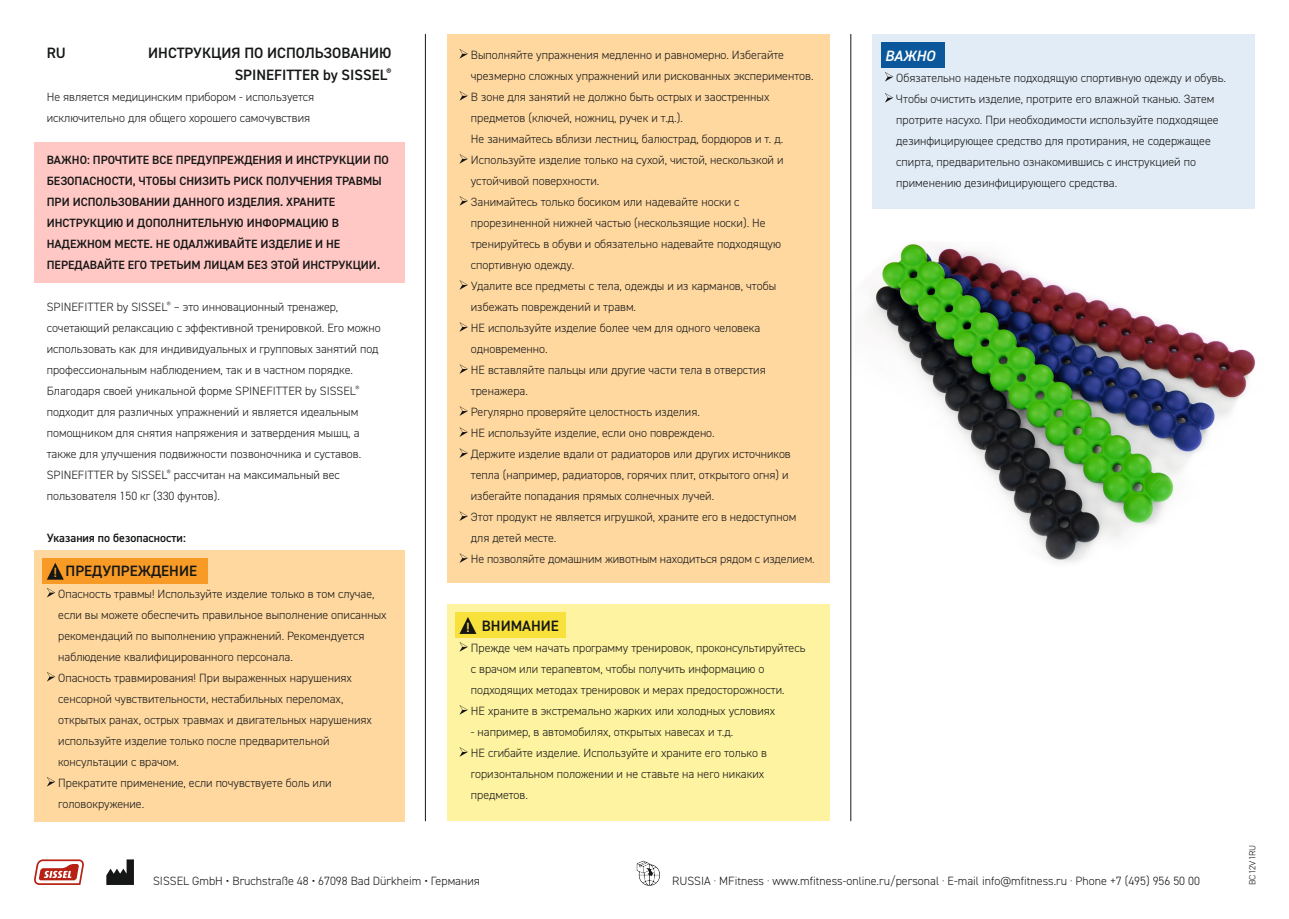
<style>
.page{position:relative;width:1289px;height:919px;background:#fff}
.page>*{position:absolute;margin:0;border:0;box-sizing:border-box;transform-origin:0 0}
.t1{font:600 15px/21px "DIN2014";color:#151616;text-align:right}
.t2{font:italic 600 15px "DIN2014";color:#fff}
.t3{font:600 13.5px "DIN2014";color:#f89b26}
.t4{font:600 13.5px "DIN2014";color:#f7e13a}
.t5{font:300 12px/21px "DIN2014";color:#151616}
.t6{font:600 12px/21px "DIN2014";color:#151616}
.t7{font:300 9px "DIN2014";color:#151616}
</style>
<div class="page">
<img style="left:851px;top:238px;width:405px;height:346px">
<div style="left:446px;top:34px;width:383px;height:549px;background:#ffd8a0"></div>
<hr style="left:425px;top:34px;width:1px;height:787px;background:#151616">
<hr style="left:850px;top:34px;width:1px;height:787px;background:#151616">
<div style="left:34px;top:142px;width:370px;height:141px;background:#ffc8c4"></div>
<svg style="left:459px;top:49px;width:9px;height:10px"></svg>
<svg style="left:459px;top:91px;width:9px;height:10px"></svg>
<svg style="left:459px;top:154px;width:9px;height:10px"></svg>
<svg style="left:459px;top:196px;width:9px;height:10px"></svg>
<svg style="left:459px;top:280px;width:9px;height:10px"></svg>
<svg style="left:459px;top:322px;width:9px;height:10px"></svg>
<svg style="left:459px;top:364px;width:9px;height:10px"></svg>
<svg style="left:459px;top:406px;width:9px;height:10px"></svg>
<svg style="left:459px;top:427px;width:9px;height:10px"></svg>
<svg style="left:459px;top:448px;width:9px;height:10px"></svg>
<svg style="left:459px;top:511px;width:9px;height:10px"></svg>
<svg style="left:459px;top:553px;width:9px;height:10px"></svg>
<div style="left:872px;top:34px;width:382px;height:174px;background:#e2ecf6"></div>
<div style="left:880px;top:43px;width:64px;height:25px;background:#0b579c"></div>
<svg style="left:885px;top:72px;width:8px;height:10px"></svg>
<svg style="left:885px;top:93px;width:8px;height:10px"></svg>
<svg style="left:34px;top:859px;width:50px;height:25px"></svg>
<svg style="left:106px;top:859px;width:28px;height:25px"></svg>
<svg style="left:636px;top:860px;width:24px;height:26px"></svg>
<div style="left:34px;top:550px;width:370px;height:271px;background:#ffd8a0"></div>
<div style="left:43px;top:558px;width:165px;height:26px;background:#f89b26"></div>
<svg style="left:47px;top:562px;width:17px;height:17px"></svg>
<svg style="left:47px;top:588px;width:8px;height:9px"></svg>
<svg style="left:47px;top:672px;width:8px;height:9px"></svg>
<svg style="left:47px;top:777px;width:8px;height:9px"></svg>
<div style="left:446px;top:604px;width:383px;height:217px;background:#fef3a1"></div>
<div style="left:455px;top:612px;width:111px;height:26px;background:#f7e13a"></div>
<svg style="left:459px;top:617px;width:17px;height:17px"></svg>
<svg style="left:459px;top:642px;width:9px;height:9px"></svg>
<svg style="left:459px;top:705px;width:9px;height:9px"></svg>
<svg style="left:459px;top:747px;width:9px;height:9px"></svg>
<p class="t1" style="left:47px;top:42px;width:21px">RU</p>
<p class="t1" style="left:148px;top:42px;width:244px">ИНСТРУКЦИЯ ПО ИСПОЛЬЗОВАНИЮ<br>SPINEFITTER by SISSEL<sup>®</sup></p>
<p class="t5" style="left:47px;top:86px;width:269px">Не является медицинским прибором - используется исключительно для общего хорошего самочувствия</p>
<p class="t6" style="left:47px;top:149px;width:343px">ВАЖНО: ПРОЧТИТЕ ВСЕ ПРЕДУПРЕЖДЕНИЯ И ИНСТРУКЦИИ ПО БЕЗОПАСНОСТИ, ЧТОБЫ СНИЗИТЬ РИСК ПОЛУЧЕНИЯ ТРАВМЫ ПРИ ИСПОЛЬЗОВАНИИ ДАННОГО ИЗДЕЛИЯ. ХРАНИТЕ ИНСТРУКЦИЮ И ДОПОЛНИТЕЛЬНУЮ ИНФОРМАЦИЮ В НАДЕЖНОМ МЕСТЕ. НЕ ОДАЛЖИВАЙТЕ ИЗДЕЛИЕ И НЕ ПЕРЕДАВАЙТЕ ЕГО ТРЕТЬИМ ЛИЦАМ БЕЗ ЭТОЙ ИНСТРУКЦИИ.</p>
<p class="t5" style="left:47px;top:296px;width:335px">SPINEFITTER by SISSEL<sup>®</sup> – это инновационный тренажер, сочетающий релаксацию с эффективной тренировкой. Его можно использовать как для индивидуальных и групповых занятий под профессиональным наблюдением, так и в частном порядке.<br>Благодаря своей уникальной форме SPINEFITTER by SISSEL<sup>® </sup>подходит для различных упражнений и является идеальным помощником для снятия напряжения и затвердения мышц, а также для улучшения подвижности позвоночника и суставов.<br>SPINEFITTER by SISSEL<sup>®</sup> рассчитан на максимальный вес пользователя 150 кг (330 фунтов).</p>
<p class="t6" style="left:47px;top:527px;width:140px">Указания по безопасности:</p>
<p class="t3" style="left:54px;top:563px;width:5px">!</p>
<p class="t1" style="left:66px;top:560px;width:133px">ПРЕДУПРЕЖДЕНИЕ</p>
<p class="t5" style="left:58px;top:583px;width:330px">Опасность травмы! Используйте изделие только в том случае, если вы можете обеспечить правильное выполнение описанных рекомендаций по выполнению упражнений. Рекомендуется наблюдение квалифицированного персонала.<br>Опасность травмирования! При выраженных нарушениях сенсорной чувствительности, нестабильных переломах, открытых ранах, острых травмах и двигательных нарушениях используйте изделие только после предварительной консультации с врачом.<br>Прекратите применение, если почувствуете боль или головокружение.</p>
<p class="t5" style="left:471px;top:44px;width:345px">Выполняйте упражнения медленно и равномерно. Избегайте чрезмерно сложных упражнений или рискованных экспериментов.<br>В зоне для занятий не должно быть острых и заостренных предметов (ключей, ножниц, ручек и т.д.).<br>Не занимайтесь вблизи лестниц, балюстрад, бордюров и т. д.<br>Используйте изделие только на сухой, чистой, нескользкой и устойчивой поверхности.<br>Занимайтесь только босиком или надевайте носки с прорезиненной нижней частью (нескользящие носки). Не тренируйтесь в обуви и обязательно надевайте подходящую спортивную одежду.<br>Удалите все предметы с тела, одежды и из карманов, чтобы избежать повреждений и травм.<br>НЕ используйте изделие более чем для одного человека одновременно.<br>НЕ вставляйте пальцы или другие части тела в отверстия тренажера.<br>Регулярно проверяйте целостность изделия.<br>НЕ используйте изделие, если оно повреждено.<br>Держите изделие вдали от радиаторов или других источников тепла (например, радиаторов, горячих плит, открытого огня) и избегайте попадания прямых солнечных лучей.<br>Этот продукт не является игрушкой, храните его в недоступном для детей месте.<br>Не позволяйте домашним животным находиться рядом с изделием.</p>
<p class="t2" style="left:884px;top:45px;width:52px">ВАЖНО</p>
<p class="t5" style="left:896px;top:67px;width:331px">Обязательно наденьте подходящую спортивную одежду и обувь.<br>Чтобы очистить изделие, протрите его влажной тканью. Затем протрите насухо. При необходимости используйте подходящее дезинфицирующее средство для протирания, не содержащее спирта, предварительно ознакомившись с инструкцией по применению дезинфицирующего средства.</p>
<p class="t4" style="left:466px;top:618px;width:5px">!</p>
<p class="t1" style="left:482px;top:614px;width:78px">ВНИМАНИЕ</p>
<p class="t5" style="left:471px;top:637px;width:336px">Прежде чем начать программу тренировок, проконсультируйтесь с врачом или терапевтом, чтобы получить информацию о подходящих методах тренировок и мерах предосторожности.<br>НЕ храните в экстремально жарких или холодных условиях</p>
<p class="t5" style="left:471px;top:721px;width:297px">- например, в автомобилях, открытых навесах и т.д.<br>НЕ сгибайте изделие. Используйте и храните его только в горизонтальном положении и не ставьте на него никаких предметов.</p>
<p class="t5" style="left:153px;top:869px;width:328px">SISSEL GmbH • Bruchstraße 48 • 67098 Bad Dürkheim • Германия</p>
<p class="t5" style="left:672px;top:869px;width:529px">RUSSIA · MFitness · www.mfitness-online.ru/personal · E-mail info@mfitness.ru · Phone +7 (495) 956 50 00</p>
<p class="t7" style="left:1246px;top:884px;width:42px;rotate:-90deg">BC12V1RU</p>
</div>
